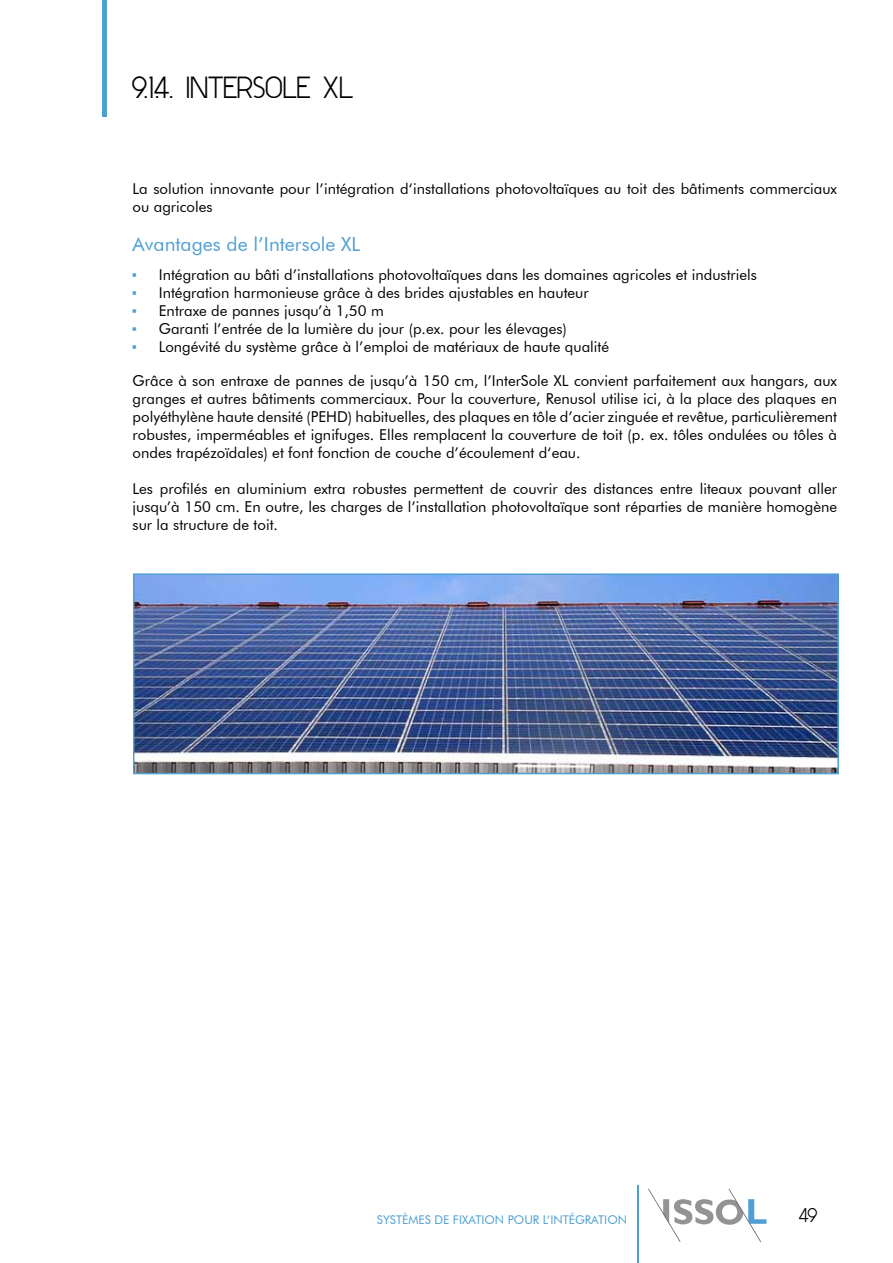
<style>
.page{position:relative;width:893px;height:1263px;background:#fff}
.page>*{position:absolute;margin:0;border:0;box-sizing:border-box;transform-origin:0 0}
.t1{font:25.5px "Y2 K Neophyte";color:#000}
.t2{font:19.5px "Futura BT";color:#4e9fd3}
.t3{font:16.5px "Y2 K Neophyte";color:#000}
.t4{font:15px/18px "Futura BT";color:#000;text-align:justify}
.t5{font:12px "Futura BT";color:#4e9fd3}
.s1{font-family:"Arial";color:#4e9fd3}
</style>
<div class="page">
<hr style="left:638px;top:1185px;width:1px;height:78px;background:#4e9fd3">
<svg style="left:648px;top:1188px;width:118px;height:54px"></svg>
<hr style="left:102px;top:0;width:4px;height:117px;background:#4e9fd3">
<img style="left:136px;top:576px;width:700px;height:195px">
<div style="left:133px;top:573px;width:706px;height:201px;border:2px solid #4e9fd3"></div>
<h1 class="t1" style="left:132px;top:70px;width:75px">9.1.4. INTERSOLE</h1>
<h1 class="t1" style="left:323px;top:70px;width:16px">XL</h1>
<p class="t4" style="left:133px;top:180px;width:706px">La solution innovante pour l’intégration d‘installations photovoltaïques au toit des bâtiments commerciaux ou agricoles</p>
<h2 class="t2" style="left:133px;top:232px;width:229px">Avantages de l’Intersole XL</h2>
<p class="t4" style="left:132px;top:265px;width:627px"><span class="s1">▪</span> Intégration au bâti d’installations photovoltaïques dans les domaines agricoles et industriels</p>
<p class="t4" style="left:132px;top:283px;width:458px"><span class="s1">▪</span> Intégration harmonieuse grâce à des brides ajustables en hauteur</p>
<p class="t4" style="left:132px;top:301px;width:253px"><span class="s1">▪</span> Entraxe de pannes jusqu’à 1,50 m</p>
<p class="t4" style="left:132px;top:319px;width:437px"><span class="s1">▪</span> Garanti l’entrée de la lumière du jour (p.ex. pour les élevages)</p>
<p class="t4" style="left:132px;top:337px;width:479px"><span class="s1">▪</span> Longévité du système grâce à l’emploi de matériaux de haute qualité</p>
<p class="t4" style="left:133px;top:371px;width:706px">Grâce à son entraxe de pannes de jusqu’à 150 cm, l’InterSole XL convient parfaitement aux hangars, aux granges et autres bâtiments commerciaux. Pour la couverture, Renusol utilise ici, à la place des plaques en polyéthylène haute densité (PEHD) habituelles, des plaques en tôle d’acier zinguée et revêtue, particulièrement robustes, imperméables et ignifuges. Elles remplacent la couverture de toit (p. ex. tôles ondulées ou tôles à ondes trapézoïdales) et font fonction de couche d’écoulement d‘eau.</p>
<p class="t4" style="left:133px;top:479px;width:706px">Les profilés en aluminium extra robustes permettent de couvrir des distances entre liteaux pouvant aller jusqu’à 150 cm. En outre, les charges de l’installation photovoltaïque sont réparties de manière homogène sur la structure de toit.</p>
<p class="t5" style="left:377px;top:1212px;width:40px">Systèmes</p>
<p class="t5" style="left:434px;top:1212px;width:26px">de fixation</p>
<p class="t5" style="left:508px;top:1212px;width:9px">pour</p>
<p class="t5" style="left:543px;top:1212px;width:41px">l’intégration</p>
<p class="t3" style="left:799px;top:1203px;width:20px">49</p>
</div>
